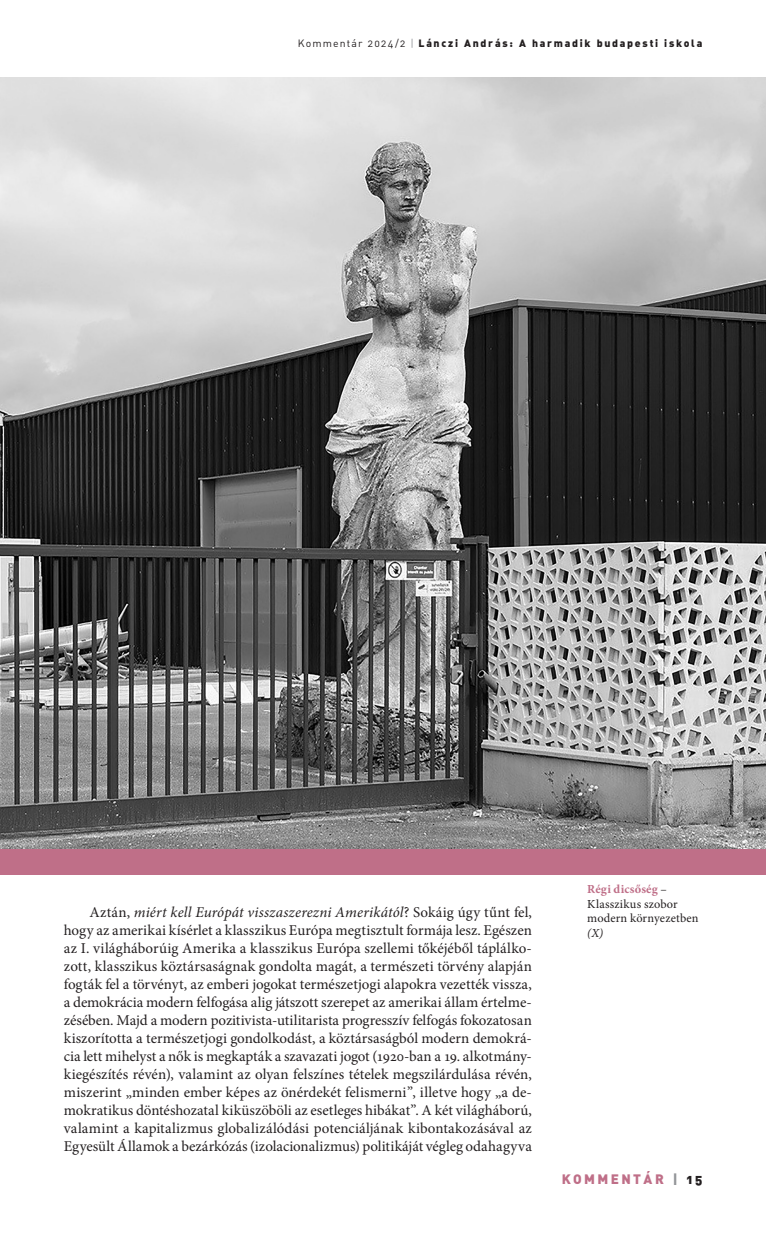
<style>
.page{position:relative;width:766px;height:1234px;background:#fff}
.page>*{position:absolute;margin:0;border:0;box-sizing:border-box;transform-origin:0 0}
._9_-_kenyér_2_---_10_pt{font:15px/18px "Minion Pro";color:#231f20;text-align:justify}
.t1{font:13.5px "DIN Alt Blk PFL";letter-spacing:.2em;color:#bf6f88}
._1000_-_képaláírás{font:12.3px/14.7px "Minion Pro";letter-spacing:.015em;color:#231f20}
._1000_-_képaláírás-2{font:italic 12.3px "Minion Pro";color:#231f20}
.t2{font:10.5px "DIN Alt Blk PFL";letter-spacing:.175em;color:#231f20}
.s1{font-family:"DIN Alt PFL"}
.s2{font-family:"DIN Alt PFL";color:#939598}
.s3{font-style:italic}
.s4{font-weight:700;color:#bf6f88}
.s5{color:#939598}
.s6{color:#231f20}
</style>
<div class="page">
<img style="left:0;top:77px;width:765px;height:772px">
<div style="left:0;top:849px;width:765px;height:25px;background:#bf6f88"></div>
<p class="t2" style="left:298px;top:36px;width:405px"><span class="s1">Kommentár 2024/2</span> <span class="s2">|</span> Lánczi András: A harmadik budapesti iskola</p>
<p class="_9_-_kenyér_2_---_10_pt" style="left:64px;top:903px;width:469px;text-indent:26px">Aztán, <span class="s3">miért kell Európát visszaszerezni Amerikától</span>? Sokáig úgy tűnt fel, hogy az amerikai kísérlet a klasszikus Európa megtisztult formája lesz. Egészen az I. világháborúig Amerika a klasszikus Európa szellemi tőkéjéből táplálko&shy;zott, klasszikus köztársaságnak gondolta magát, a természeti törvény alapján fogták fel a törvényt, az emberi jogokat természetjogi alapokra vezették vissza, a demokrácia modern felfogása alig játszott szerepet az amerikai állam értelme&shy;zésében. Majd a modern pozitivista-utilitarista progresszív felfogás fokozatosan kiszorította a természetjogi gondolkodást, a köztársaságból modern demokrá&shy;cia lett mihelyst a nők is megkapták a szavazati jogot (1920-ban a 19. alkotmány&shy;kiegészítés révén), valamint az olyan felszínes tételek megszilárdulása révén, miszerint „minden ember képes az önérdekét felismerni”, illetve hogy „a de&shy;mokratikus döntéshozatal kiküszöböli az esetleges hibákat”. A két világháború, valamint a kapitalizmus globalizálódási potenciáljának kibontakozásával az Egyesült Államok a bezárkózás (izolacionalizmus) politikáját végleg odahagyva</p>
<p class="_1000_-_képaláírás" style="left:587px;top:881px;width:113px"><span class="s4">Régi dicsőség</span> –<br>Klasszikus szobor modern környezetben</p>
<p class="_1000_-_képaláírás-2" style="left:587px;top:924px;width:18px">(X)</p>
<p class="t1" style="left:561px;top:1169px;width:142px">KOMMENTÁR <span class="s5">|</span> <span class="s6">15</span></p>
</div>
